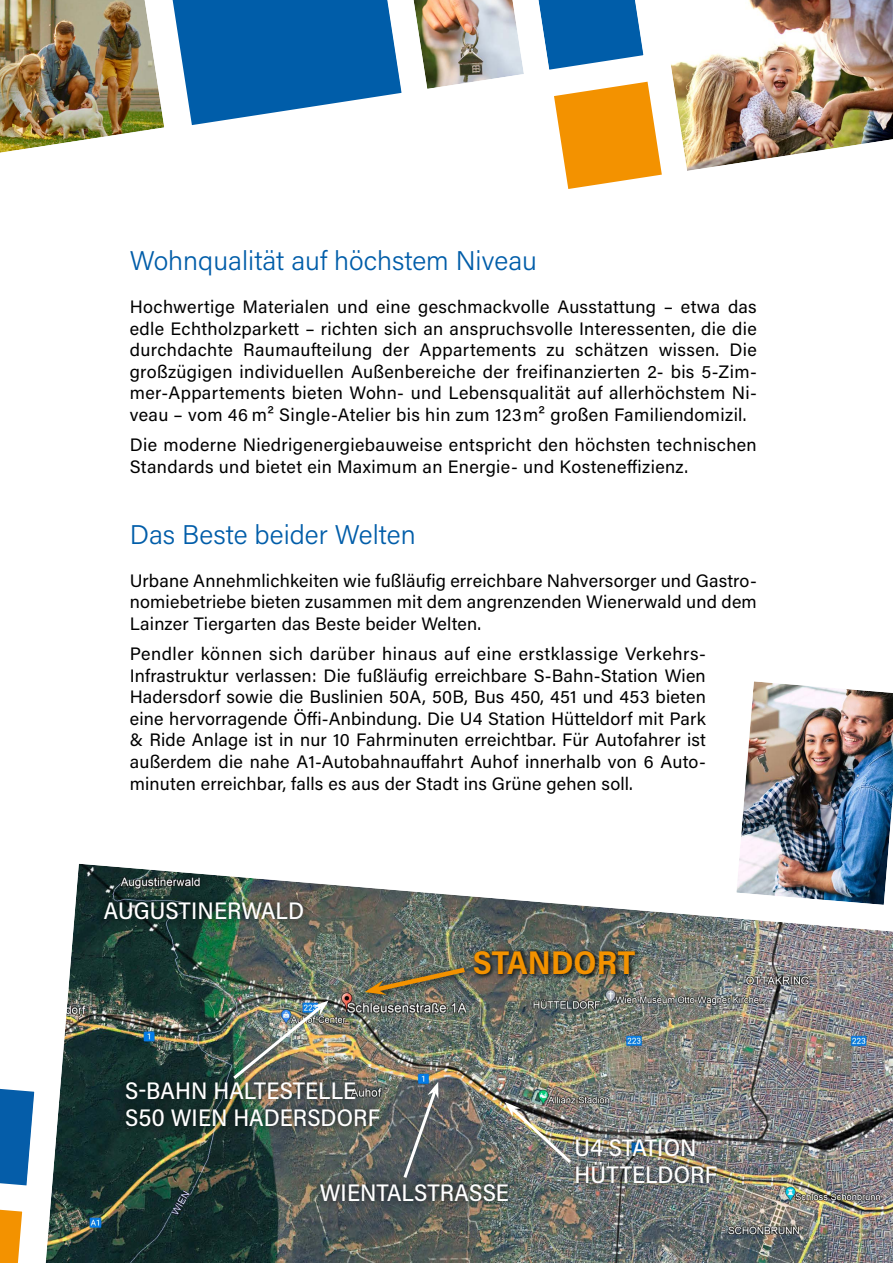
<style>
.page{position:relative;width:893px;height:1263px;background:#fff}
.page>*{position:absolute;margin:0;border:0;box-sizing:border-box;transform-origin:0 0}
.t1{font:700 33px "Acumin Pro Semi Cond";letter-spacing:.005em;color:#f39200}
.t2{font:300 27px "Acumin Pro";color:#005da9}
.t3{font:500 24px/27px "Acumin Pro Semi Cond";letter-spacing:.005em;color:#fff}
.t4{font:18px/21.6px "Acumin Pro";letter-spacing:.02em;color:#000;text-align:justify}
</style>
<div class="page">
<div style="left:527px;top:54px;width:163px;height:162px;border:26px solid #fff;border-radius:18px"></div>
<img style="left:611px;top:0;width:282px;height:215px">
<img style="left:0;top:0;width:671px;height:203px">
<img style="left:0;top:863px;width:893px;height:400px">
<div style="left:471px;top:947px;width:170px;height:33px;background:#000;opacity:.75"></div>
<div style="left:97px;top:894px;width:213px;height:33px;background:#000;opacity:.75"></div>
<div style="left:313px;top:1175px;width:203px;height:34px;background:#000;opacity:.75"></div>
<div style="left:118px;top:1074px;width:269px;height:61px;background:#000;opacity:.75"></div>
<div style="left:568px;top:1131px;width:156px;height:61px;background:#000;opacity:.75"></div>
<img style="left:695px;top:681px;width:198px;height:265px">
<svg style="left:401px;top:1082px;width:38px;height:99px;background:#62686b"></svg>
<img style="left:230px;top:1000px;width:98px;height:82px">
<img style="left:505px;top:1102px;width:69px;height:64px">
<div style="left:359px;top:961px;width:114px;height:42px;background:#000;opacity:.75"></div>
<img style="left:365px;top:964px;width:105px;height:31px">
<h2 class="t2" style="left:130px;top:242px;width:409px">Wohnqualität auf höchstem Niveau</h2>
<p class="t4" style="left:130px;top:295px;width:629px">Hochwertige Materialen und eine geschmackvolle Ausstattung – etwa das edle Echtholzparkett – richten sich an anspruchsvolle Interessenten, die die durchdachte Raumaufteilung der Appartements zu schätzen wissen. Die großzügigen individuellen Außenbereiche der freifinanzierten 2- bis 5-Zim&shy;mer-Appartements bieten Wohn- und Lebensqualität auf allerhöchstem Ni&shy;veau – vom 46 m² Single-Atelier bis hin zum 123m² großen Familiendomizil.</p>
<p class="t4" style="left:130px;top:433px;width:629px">Die moderne Niedrigenergiebauweise entspricht den höchsten technischen<br>Standards und bietet ein Maximum an Energie- und Kosteneffizienz.</p>
<h2 class="t2" style="left:130px;top:516px;width:287px">Das Beste beider Welten</h2>
<p class="t4" style="left:130px;top:569px;width:629px">Urbane Annehmlichkeiten wie fußläufig erreichbare Nahversorger und Gastro&shy;nomiebetriebe bieten zusammen mit dem angrenzenden Wienerwald und dem Lainzer Tiergarten das Beste beider Welten.</p>
<p class="t4" style="left:130px;top:642px;width:578px">Pendler können sich darüber hinaus auf eine erstklassige Verkehrs-Infrastruktur verlassen: Die fußläufig erreichbare S-Bahn-Station Wien Hadersdorf sowie die Buslinien 50A, 50B, Bus 450, 451 und 453 bieten eine hervorragende Öffi-Anbindung. Die U4 Station Hütteldorf mit Park &amp; Ride Anlage ist in nur 10 Fahrminuten erreichtbar. Für Autofahrer ist außerdem die nahe A1-Autobahnauffahrt Auhof innerhalb von 6 Auto&shy;minuten erreichbar, falls es aus der Stadt ins Grüne gehen soll.</p>
<h3 class="t3" style="left:104px;top:896px;width:202px">AUGUSTINERWALD</h3>
<h3 class="t3" style="left:125px;top:1076px;width:257px">S-BAHN HALTESTELLE<br>S50 WIEN HADERSDORF</h3>
<h1 class="t1" style="left:473px;top:939px;width:164px">STANDORT</h1>
<h3 class="t3" style="left:320px;top:1178px;width:191px">WIENTALSTRASSE</h3>
<h3 class="t3" style="left:574px;top:1133px;width:144px">U4 STATION<br>HÜTTELDORF</h3>
</div>
